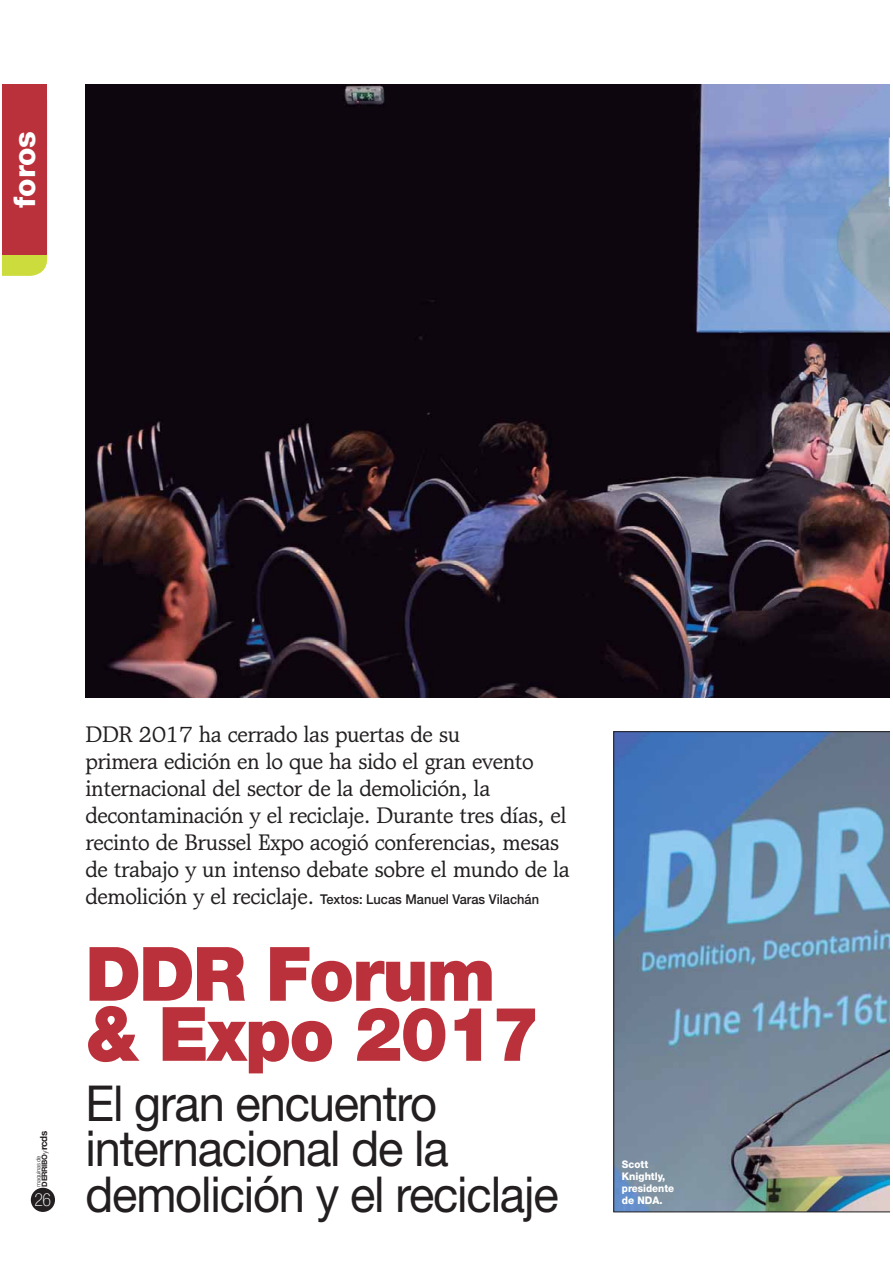
<style>
.page{position:relative;width:893px;height:1263px;background:#fff}
.page>*{position:absolute;margin:0;border:0;box-sizing:border-box;transform-origin:0 0}
.t1{font:900 75.15px/60px "Helvetica Neue";letter-spacing:-.025em;color:#bb313b;scale:.95 1}
.t2{font:49.5px/45px "Helvetica Neue";letter-spacing:-.025em;color:#231f20;scale:.95 1}
.t3{font:800 30px "Helvetica Neue";color:#fff}
.t4{font:22.8px/27px "Matt Antique BT";letter-spacing:-.025em;color:#231f20;scale:.95 1}
.t5{font:100 condensed 18px "Helvetica Neue";color:#fff}
.t6{font:500 13.5px "Helvetica Neue";color:#231f20;scale:.95 1}
.t7{font:800 10.5px/12px "Helvetica Neue";color:#fff;scale:.95 1}
.t8{font:700 7.5px "Helvetica Neue";letter-spacing:-.04em;color:#231f20}
.t9{font:300 6px "Helvetica Neue";letter-spacing:-.04em;color:#231f20}
.s1{font-weight:300}
.s2{font-size:9.75px}
.s3{font-family:"Matt Antique BT";font-weight:400;font-size:22.8px}
</style>
<div class="page">
<svg style="left:3px;top:255px;width:44px;height:21px"></svg>
<div style="left:3px;top:84px;width:44px;height:171px;background:#bb313b"></div>
<div style="left:31px;top:1188px;width:24px;height:24px;background:#231f20;border-radius:50%"></div>
<img style="left:85px;top:84px;width:804px;height:613px">
<img style="left:613px;top:731px;width:276px;height:481px">
<h3 class="t3" style="left:14px;top:208px;width:78px;rotate:-90deg">foros</h3>
<p class="t8" style="left:42px;top:1187px;width:57px;rotate:-90deg">DERRIBO<span class="s1">y</span><span class="s2">rcds</span></p>
<p class="t5" style="left:35px;top:1194px;width:18px">26</p>
<p class="t9" style="left:36px;top:1187px;width:32px;rotate:-90deg">maquinas de</p>
<p class="t4" style="left:85px;top:723px;width:511px">DDR 2017 ha cerrado las puertas de su<br>primera edición en lo que ha sido el gran evento internacional del sector de la demolición, la decontaminación y el reciclaje. Durante tres días, el recinto de Brussel Expo acogió conferencias, mesas de trabajo y un intenso debate sobre el mundo de la</p>
<p class="t6" style="left:85px;top:895px;width:479px"><span class="s3">demolición y el reciclaje.</span> Textos: Lucas Manuel Varas Vilachán</p>
<h1 class="t1" style="left:85px;top:950px;width:480px">DDR Forum &amp; Expo 2017</h1>
<h2 class="t2" style="left:85px;top:1086px;width:499px">El gran encuentro internacional de la demolición y el reciclaje</h2>
<p class="t7" style="left:622px;top:1159px;width:56px">Scott<br>Knightly, presidente de NDA.</p>
</div>
